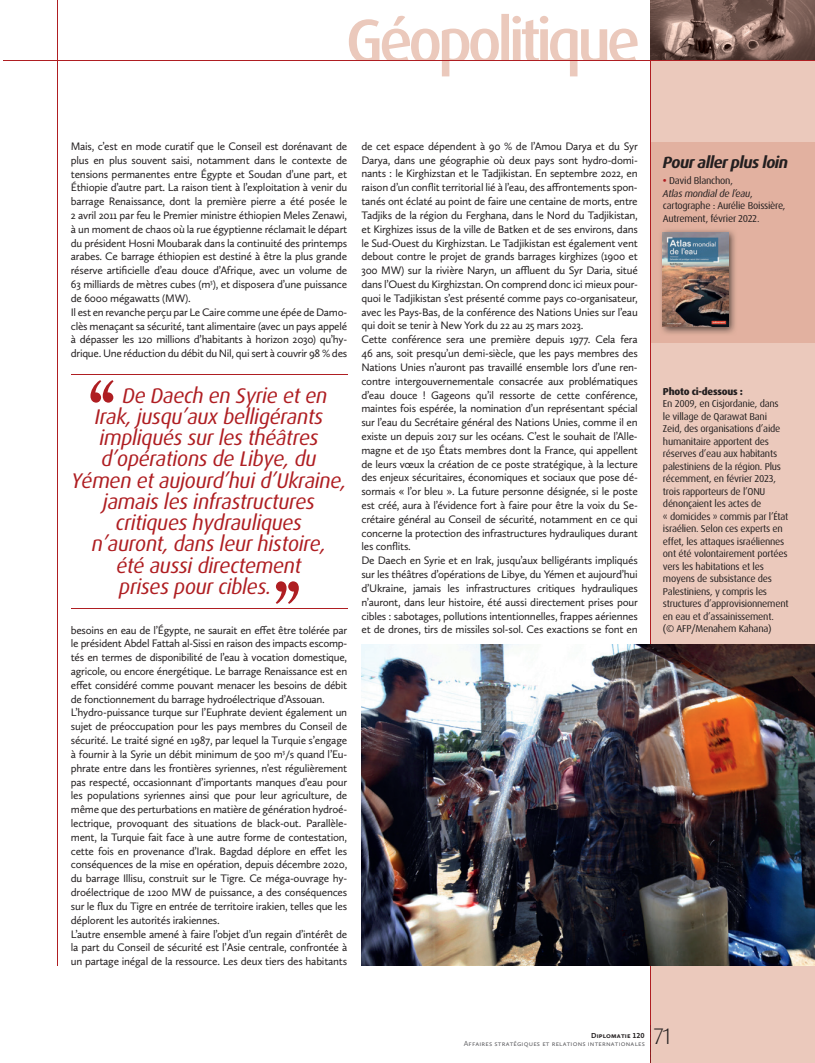
<style>
.page{position:relative;width:815px;height:1063px;background:#fff}
.page>*{position:absolute;margin:0;border:0;box-sizing:border-box;transform-origin:0 0}
.t1{font:300 22.5px "Dax Pro";color:#231f20}
.t2{font:italic 21.25px "Dax Pro";letter-spacing:-.02em;color:#af1e22}
.t3{font:italic 700 16.25px "Dax Pro";letter-spacing:-.035em;color:#231f20}
.t4{font:11.25px/13.9px "Calluna Sans";letter-spacing:-.02em;color:#231f20}
.t5{font:10px/12.5px "Dax Pro";letter-spacing:-.025em;color:#231f20}
.t6{font:800 10px "Dax Pro";letter-spacing:-.025em;color:#231f20}
.t7{font:7.5px "Calluna Sans";letter-spacing:.025em;color:#636366}
.t8{font:700 7.5px "Calluna Sans";letter-spacing:.02em;color:#231f20}
.s1{font-weight:700;color:#af1e22}
.s2{font-style:italic}
</style>
<div class="page">
<div style="left:651px;top:0;width:164px;height:1063px;background:#ebc9bc"></div>
<hr style="left:651px;top:0;width:1px;height:1063px;background:#af1e22">
<hr style="left:58px;top:0;width:1px;height:966px;background:#af1e22">
<img style="left:651px;top:0;width:164px;height:60px">
<svg style="left:349px;top:14px;width:289px;height:62px"></svg>
<hr style="left:4px;top:60px;width:811px;height:1px;background:#af1e22">
<div style="left:651px;top:142px;width:164px;height:201px;background:#e2b1a0"></div>
<img style="left:661px;top:230px;width:74px;height:104px">
<img style="left:663px;top:232px;width:65px;height:94px">
<hr style="left:71px;top:374px;width:276px;height:1px;background:#af1e22">
<hr style="left:71px;top:608px;width:276px;height:1px;background:#af1e22">
<svg style="left:90px;top:380px;width:24px;height:23px"></svg>
<svg style="left:276px;top:581px;width:23px;height:23px"></svg>
<img style="left:361px;top:645px;width:454px;height:321px">
<svg style="left:650px;top:1025px;width:1px;height:38px"></svg>
<p class="t4" style="left:71px;top:139px;width:278px">Mais, c’est en mode curatif que le Conseil est dorénavant de plus en plus souvent saisi, notamment dans le contexte de tensions permanentes entre Égypte et Soudan d’une part, et Éthiopie d’autre part. La raison tient à l’exploitation à venir du barrage Renaissance, dont la première pierre a été posée le 2 avril 2011 par feu le Premier ministre éthiopien Meles Zenawi, à un moment de chaos où la rue égyptienne réclamait le départ du président Hosni Moubarak dans la continuité des printemps arabes. Ce barrage éthiopien est destiné à être la plus grande réserve artificielle d’eau douce d’Afrique, avec un volume de 63 milliards de mètres cubes (m<sup>3</sup>), et disposera d’une puissance de 6000 mégawatts (MW).<br>Il est en revanche perçu par Le Caire comme une épée de Damo&shy;clès menaçant sa sécurité, tant alimentaire (avec un pays appelé à dépasser les 120 millions d’habitants à horizon 2030) qu’hy&shy;drique. Une réduction du débit du Nil, qui sert à couvrir 98 % des</p>
<h2 class="t2" style="left:123px;top:382px;width:207px">De Daech en Syrie et en</h2>
<h2 class="t2" style="left:95px;top:403px;width:230px">Irak, jusqu’aux belligérants</h2>
<h2 class="t2" style="left:99px;top:424px;width:221px">impliqués sur les théâtres</h2>
<h2 class="t2" style="left:101px;top:445px;width:217px">d’opérations de Libye, du</h2>
<h2 class="t2" style="left:71px;top:467px;width:277px">Yémen et aujourd’hui d’Ukraine,</h2>
<h2 class="t2" style="left:103px;top:488px;width:214px">jamais les infrastructures</h2>
<h2 class="t2" style="left:116px;top:509px;width:188px">critiques hydrauliques</h2>
<h2 class="t2" style="left:92px;top:530px;width:236px">n’auront, dans leur histoire,</h2>
<h2 class="t2" style="left:117px;top:552px;width:187px">été aussi directement</h2>
<h2 class="t2" style="left:119px;top:573px;width:154px">prises pour cibles.</h2>
<p class="t4" style="left:71px;top:623px;width:278px">besoins en eau de l’Égypte, ne saurait en effet être tolérée par le président Abdel Fattah al-Sissi en raison des impacts escomp&shy;tés en termes de disponibilité de l’eau à vocation domestique, agricole, ou encore énergétique. Le barrage Renaissance est en effet considéré comme pouvant menacer les besoins de débit de fonctionnement du barrage hydroélectrique d’Assouan.<br>L’hydro-puissance turque sur l’Euphrate devient également un sujet de préoccupation pour les pays membres du Conseil de sécurité. Le traité signé en 1987, par lequel la Turquie s’engage à fournir à la Syrie un débit minimum de 500 m<sup>3</sup>/s quand l’Eu&shy;phrate entre dans les frontières syriennes, n’est régulièrement pas respecté, occasionnant d’importants manques d’eau pour les populations syriennes ainsi que pour leur agriculture, de même que des perturbations en matière de génération hydroé&shy;lectrique, provoquant des situations de black-out. Parallèle&shy;ment, la Turquie fait face à une autre forme de contestation, cette fois en provenance d’Irak. Bagdad déplore en effet les conséquences de la mise en opération, depuis décembre 2020, du barrage Illisu, construit sur le Tigre. Ce méga-ouvrage hy&shy;droélectrique de 1200 MW de puissance, a des conséquences sur le flux du Tigre en entrée de territoire irakien, telles que les déplorent les autorités irakiennes.<br>L’autre ensemble amené à faire l’objet d’un regain d’intérêt de la part du Conseil de sécurité est l’Asie centrale, confrontée à un partage inégal de la ressource. Les deux tiers des habitants</p>
<p class="t4" style="left:361px;top:139px;width:278px">de cet espace dépendent à 90 % de l’Amou Darya et du Syr Darya, dans une géographie où deux pays sont hydro-domi&shy;nants : le Kirghizstan et le Tadjikistan. En septembre 2022, en raison d’un conflit territorial lié à l’eau, des affrontements spon&shy;tanés ont éclaté au point de faire une centaine de morts, entre Tadjiks de la région du Ferghana, dans le Nord du Tadjikistan, et Kirghizes issus de la ville de Batken et de ses environs, dans le Sud-Ouest du Kirghizstan. Le Tadjikistan est également vent debout contre le projet de grands barrages kirghizes (1900 et 300 MW) sur la rivière Naryn, un a uent du Syr Daria, situé dans l’Ouest du Kirghizstan. On comprend donc ici mieux pour&shy;quoi le Tadjikistan s’est présenté comme pays co-organisateur, avec les Pays-Bas, de la conférence des Nations Unies sur l’eau qui doit se tenir à New York du 22 au 25 mars 2023.<br>Cette conférence sera une première depuis 1977. Cela fera 46 ans, soit presqu’un demi-siècle, que les pays membres des Nations Unies n’auront pas travaillé ensemble lors d’une ren&shy;contre intergouvernementale consacrée aux problématiques d’eau douce ! Gageons qu’il ressorte de cette conférence, maintes fois espérée, la nomination d’un représentant spécial sur l’eau du Secrétaire général des Nations Unies, comme il en existe un depuis 2017 sur les océans. C’est le souhait de l’Alle&shy;magne et de 150 États membres dont la France, qui appellent de leurs vœux la création de ce poste stratégique, à la lecture des enjeux sécuritaires, économiques et sociaux que pose dé&shy;sormais « l’or bleu ». La future personne désignée, si le poste est créé, aura à l’évidence fort à faire pour être la voix du Se&shy;crétaire général au Conseil de sécurité, notamment en ce qui concerne la protection des infrastructures hydrauliques durant les conflits.<br>De Daech en Syrie et en Irak, jusqu’aux belligérants impliqués sur les théâtres d’opérations de Libye, du Yémen et aujourd’hui d’Ukraine, jamais les infrastructures critiques hydrauliques n’auront, dans leur histoire, été aussi directement prises pour cibles : sabotages, pollutions intentionnelles, frappes aériennes et de drones, tirs de missiles sol-sol. Ces exactions se font en</p>
<h3 class="t3" style="left:663px;top:152px;width:127px">Pour aller plus loin</h3>
<p class="t5" style="left:663px;top:175px;width:124px"><span class="s1">•</span> David Blanchon,<br><span class="s2">Atlas mondial de l’eau</span>, cartographe : Aurélie Boissière,<br>Autrement, février 2022.</p>
<p class="t6" style="left:663px;top:385px;width:81px">Photo ci-dessous :</p>
<p class="t5" style="left:663px;top:398px;width:127px">En 2009, en Cisjordanie, dans<br>le village de Qarawat Bani<br>Zeid, des organisations d’aide humanitaire apportent des réserves d’eau aux habitants palestiniens de la région. Plus récemment, en février 2023, trois rapporteurs de l’ONU dénonçaient les actes de<br>« domicides » commis par l’État israélien. Selon ces experts en effet, les attaques israéliennes ont été volontairement portées vers les habitations et les moyens de subsistance des<br>Palestiniens, y compris les structures d’approvisionnement en eau et d’assainissement.<br>(© AFP/Menahem Kahana)</p>
<p class="t8" style="left:591px;top:1031px;width:55px">Diplomatie 120</p>
<p class="t7" style="left:464px;top:1039px;width:183px">Affaires stratégiques et relations internationales</p>
<h1 class="t1" style="left:654px;top:1022px;width:19px">71</h1>
</div>
